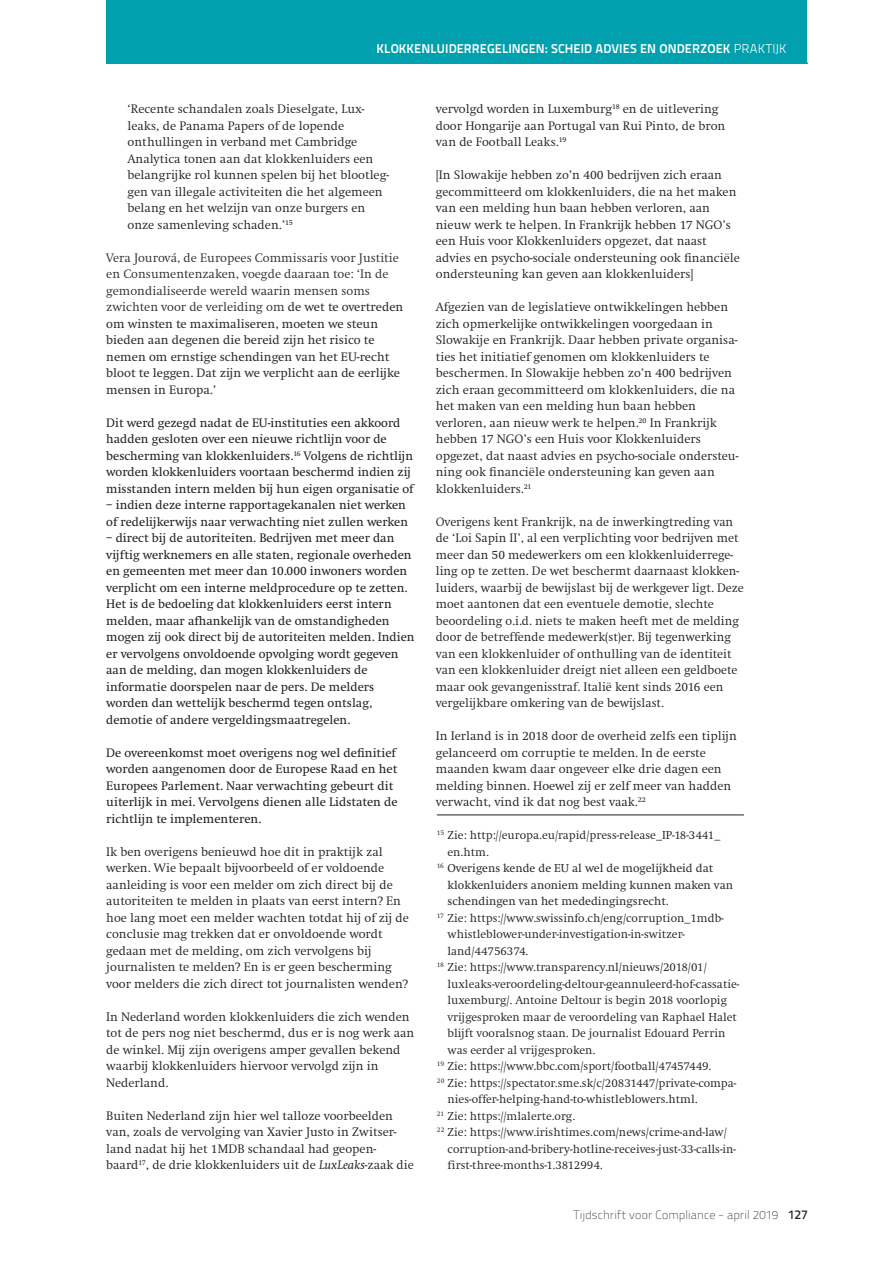
<style>
.page{position:relative;width:893px;height:1263px;background:#fff}
.page>*{position:absolute;margin:0;border:0;box-sizing:border-box;transform-origin:0 0}
.t1{font:300 12.75px/16.5px "Swift";color:#231f20}
.t2{font:12.75px/16.5px "Swift";color:#231f20}
.t3{font:12.75px/16.5px "Swift";color:#2b2e30}
.t4{font:700 12.75px "Titillium Text 22 L";letter-spacing:.005em;color:#fff}
.t5{font:300 12px "Swift";color:#231f20}
.t6{font:12px "Swift";color:#2b2e30}
.t7{font:100 12px "Titillium Text 22 L";letter-spacing:.01em;color:#231f20}
.s1{font-weight:300}
.s2{font-weight:400;font-style:italic}
.s3{font-weight:500;font-size:12.75px}
</style>
<div class="page">
<hr style="left:106px;top:63px;width:702px;height:1px;background:#231f20">
<div style="left:106px;top:0;width:700px;height:64px;background:#00a0af"></div>
<hr style="left:437px;top:815px;width:307px;height:1px;background:#231f20">
<p class="t4" style="left:377px;top:44px;width:412px">KLOKKENLUIDERREGELINGEN: SCHEID ADVIES EN ONDERZOEK <span class="s1">PRAKTIJK</span></p>
<p class="t1" style="left:128px;top:102px;width:263px">‘Recente schandalen zoals Dieselgate, Lux&shy;leaks, de Panama Papers of de lopende onthullingen in verband met Cambridge Analytica tonen aan dat klokkenluiders een belangrijke rol kunnen spelen bij het blootleg&shy;gen van illegale activiteiten die het algemeen belang en het welzijn van onze burgers en onze samenleving schaden.’<sup>15</sup></p>
<p class="t3" style="left:106px;top:251px;width:299px"><span class="s1">Vera Jourová, de Europees Commissaris voor Justitie en Consumentenzaken, voegde daaraan toe: ‘In de gemondialiseerde wereld waarin mensen soms zwichten voor de verleiding om</span> de wet te overtreden om winsten te maximaliseren, moeten we steun bieden aan degenen die bereid zijn het risico te nemen om ernstige schendingen van het EU-recht bloot te leggen. Dat zijn we verplicht aan de eerlijke mensen in Europa.’</p>
<p class="t2" style="left:106px;top:416px;width:309px">Dit werd gezegd nadat de EU-instituties een akkoord hadden gesloten over een nieuwe richtlijn voor de bescherming van klokkenluiders.<sup>16</sup> Volgens de richtlijn worden klokkenluiders voortaan beschermd indien zij misstanden intern melden bij hun eigen organisatie of</p>
<p class="t2" style="left:106px;top:498px;width:303px">– indien deze interne rapportagekanalen niet werken of redelijkerwijs naar verwachting niet zullen werken</p>
<p class="t2" style="left:106px;top:531px;width:310px">– direct bij de autoriteiten. Bedrijven met meer dan vijftig werknemers en alle staten, regionale overheden en gemeenten met meer dan 10.000 inwoners worden verplicht om een interne meldprocedure op te zetten.<br>Het is de bedoeling dat klokkenluiders eerst intern melden, maar afhankelijk van de omstandigheden mogen zij ook direct bij de autoriteiten melden. Indien er vervolgens onvoldoende opvolging wordt gegeven aan de melding, dan mogen klokkenluiders de informatie doorspelen naar de pers. De melders worden dan wettelijk beschermd tegen ontslag, demotie of andere vergeldingsmaatregelen.</p>
<p class="t2" style="left:106px;top:746px;width:293px">De overeenkomst moet overigens nog wel definitief worden aangenomen door de Europese Raad en het Europees Parlement. Naar verwachting gebeurt dit uiterlijk in mei. Vervolgens dienen alle Lidstaten de richtlijn te implementeren.</p>
<p class="t1" style="left:106px;top:845px;width:304px">Ik ben overigens benieuwd hoe dit in praktijk zal werken. Wie bepaalt bijvoorbeeld of er voldoende aanleiding is voor een melder om zich direct bij de autoriteiten te melden in plaats van eerst intern? En hoe lang moet een melder wachten totdat hij of zij de conclusie mag trekken dat er onvoldoende wordt gedaan met de melding, om zich vervolgens bij journalisten te melden? En is er geen bescherming voor melders die zich direct tot journalisten wenden?</p>
<p class="t1" style="left:106px;top:1010px;width:310px">In Nederland worden klokkenluiders die zich wenden tot de pers nog niet beschermd, dus er is nog werk aan de winkel. Mij zijn overigens amper gevallen bekend waarbij klokkenluiders hiervoor vervolgd zijn in Nederland.</p>
<p class="t1" style="left:106px;top:1109px;width:309px">Buiten Nederland zijn hier wel talloze voorbeelden van, zoals de vervolging van Xavier Justo in Zwitser&shy;land nadat hij het 1MDB schandaal had geopen&shy;baard<sup>17</sup>, de drie klokkenluiders uit de <span class="s2">LuxLeaks</span>-zaak die</p>
<p class="t1" style="left:436px;top:102px;width:291px">vervolgd worden in Luxemburg<sup>18</sup> en de uitlevering door Hongarije aan Portugal van Rui Pinto, de bron van de Football Leaks.<sup>19</sup></p>
<p class="t1" style="left:436px;top:168px;width:306px">[In Slowakije hebben zo’n 400 bedrijven zich eraan gecommitteerd om klokkenluiders, die na het maken van een melding hun baan hebben verloren, aan nieuw werk te helpen. In Frankrijk hebben 17 NGO’s een Huis voor Klokkenluiders opgezet, dat naast advies en psycho-sociale ondersteuning ook financiële ondersteuning kan geven aan klokkenluiders]</p>
<p class="t1" style="left:436px;top:300px;width:304px">Afgezien van de legislatieve ontwikkelingen hebben zich opmerkelijke ontwikkelingen voorgedaan in Slowakije en Frankrijk. Daar hebben private organisa&shy;ties het initiatief genomen om klokkenluiders te beschermen. In Slowakije hebben zo’n 400 bedrijven zich eraan gecommitteerd om klokkenluiders, die na het maken van een melding hun baan hebben verloren, aan nieuw werk te helpen.<sup>20</sup> In Frankrijk hebben 17 NGO’s een Huis voor Klokkenluiders opgezet, dat naast advies en psycho-sociale ondersteu&shy;ning ook financiële ondersteuning kan geven aan klokkenluiders.<sup>21</sup></p>
<p class="t1" style="left:436px;top:515px;width:309px">Overigens kent Frankrijk, na de inwerkingtreding van de ‘Loi Sapin II’, al een verplichting voor bedrijven met meer dan 50 medewerkers om een klokkenluiderrege&shy;ling op te zetten. De wet beschermt daarnaast klokken&shy;luiders, waarbij de bewijslast bij de werkgever ligt. Deze moet aantonen dat een eventuele demotie, slechte beoordeling o.i.d. niets te maken heeft met de melding door de betreffende medewerk(st)er. Bij tegenwerking van een klokkenluider of onthulling van de identiteit van een klokkenluider dreigt niet alleen een geldboete maar ook gevangenisstraf. Italië kent sinds 2016 een vergelijkbare omkering van de bewijslast.</p>
<p class="t1" style="left:436px;top:729px;width:303px">In Ierland is in 2018 door de overheid zelfs een tiplijn gelanceerd om corruptie te melden. In de eerste maanden kwam daar ongeveer elke drie dagen een melding binnen. Hoewel zij er zelf meer van hadden verwacht, vind ik dat nog best vaak.<sup>22</sup></p>
<p class="t5" style="left:437px;top:831px;width:285px"><sup>15</sup> Zie: http://europa.eu/rapid/press-release_IP-18-3441_</p>
<p class="t5" style="left:447px;top:847px;width:43px">en.htm.</p>
<p class="t6" style="left:437px;top:864px;width:278px"><sup>16</sup> Overigens kende de EU al wel de mogelijkheid dat</p>
<p class="t6" style="left:447px;top:880px;width:287px">klokkenluiders anoniem melding kunnen maken van</p>
<p class="t6" style="left:447px;top:897px;width:223px">schendingen van het mededingingsrecht.</p>
<p class="t5" style="left:437px;top:913px;width:288px"><sup>17</sup> Zie: https://www.swissinfo.ch/eng/corruption_1mdb-</p>
<p class="t5" style="left:447px;top:930px;width:239px">whistleblower-under-investigation-in-switzer-</p>
<p class="t5" style="left:447px;top:946px;width:82px">land/44756374.</p>
<p class="t5" style="left:437px;top:963px;width:271px"><sup>18</sup> Zie: https://www.transparency.nl/nieuws/2018/01/</p>
<p class="t5" style="left:447px;top:979px;width:293px">luxleaks-veroordeling-deltour-geannuleerd-hof-cassatie-</p>
<p class="t5" style="left:447px;top:996px;width:281px">luxemburg/. Antoine Deltour is begin 2018 voorlopig</p>
<p class="t5" style="left:447px;top:1012px;width:291px">vrijgesproken maar de veroordeling van Raphael Halet</p>
<p class="t5" style="left:447px;top:1029px;width:279px">blijft vooralsnog staan. De journalist Edouard Perrin</p>
<p class="t5" style="left:447px;top:1045px;width:149px">was eerder al vrijgesproken.</p>
<p class="t5" style="left:437px;top:1062px;width:276px"><sup>19</sup> Zie: https://www.bbc.com/sport/football/47457449.</p>
<p class="t5" style="left:437px;top:1078px;width:301px"><sup>20</sup> Zie: https://spectator.sme.sk/c/20831447/private-compa-</p>
<p class="t5" style="left:447px;top:1095px;width:251px">nies-offer-helping-hand-to-whistleblowers.html.</p>
<p class="t5" style="left:437px;top:1111px;width:140px"><sup>21</sup> Zie: https://mlalerte.org.</p>
<p class="t5" style="left:437px;top:1128px;width:291px"><sup>22</sup> Zie: https://www.irishtimes.com/news/crime-and-law/</p>
<p class="t5" style="left:447px;top:1144px;width:290px">corruption-and-bribery-hotline-receives-just-33-calls-in-</p>
<p class="t5" style="left:447px;top:1161px;width:157px">first-three-months-1.3812994.</p>
<p class="t7" style="left:573px;top:1208px;width:236px">Tijdschrift voor Compliance - april 2019 <span class="s3">127</span></p>
</div>
